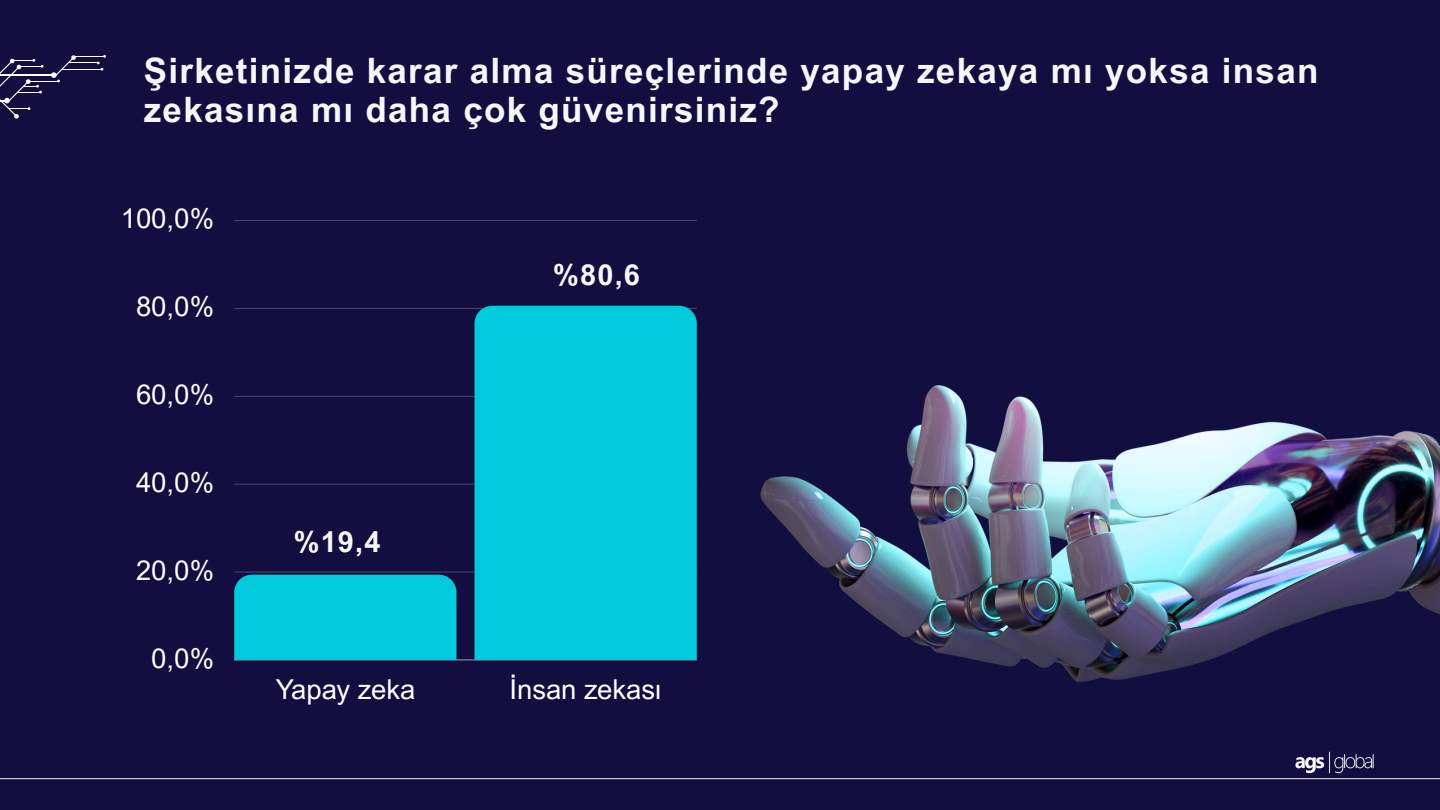
<style>
.page{position:relative;width:1440px;height:810px;background:#120e40}
.page>*{position:absolute;margin:0;border:0;box-sizing:border-box;transform-origin:0 0}
.t1{font:700 35px/38.2px "Arial MT Pro";letter-spacing:.035em;color:#f6f6f7}
.t2{font:700 29px "Arial MT Pro";color:#f6f6f7}
.t3{font:27.4px "Arial MT Pro";color:#fff}
</style>
<div class="page">
<hr style="left:0;top:778px;width:1440px;height:1px;background:#f2f3f3">
<img style="left:760px;top:386px;width:680px;height:366px">
<hr style="left:74px;top:56px;width:31px;height:1px;background:#fff">
<hr style="left:68px;top:63px;width:30px;height:1px;background:#fff">
<hr style="left:62px;top:69px;width:40px;height:1px;background:#fff">
<svg style="left:97px;top:55px;width:9px;height:16px"></svg>
<svg style="left:0;top:55px;width:76px;height:64px"></svg>
<hr style="left:234px;top:660px;width:463px;height:1px;background:#4b486e">
<hr style="left:234px;top:572px;width:463px;height:1px;background:#302d58">
<hr style="left:234px;top:484px;width:463px;height:1px;background:#38345e">
<hr style="left:234px;top:396px;width:463px;height:1px;background:#3f3c64">
<hr style="left:234px;top:308px;width:463px;height:1px;background:#46436a">
<hr style="left:234px;top:220px;width:463px;height:1px;background:#4c496f">
<div style="left:234px;top:575px;width:222px;height:85px;background:#00cadc"></div>
<div style="left:475px;top:306px;width:222px;height:354px;background:#00cadc"></div>
<img style="left:1295px;top:752px;width:79px;height:21px">
<h1 class="t1" style="left:144px;top:56px;width:1176px">Şirketinizde karar alma süreçlerinde yapay zekaya mı yoksa insan zekasına mı daha çok güvenirsiniz?</h1>
<p class="t3" style="left:121px;top:208px;width:94px">100,0%</p>
<p class="t3" style="left:136px;top:296px;width:79px">80,0%</p>
<p class="t3" style="left:136px;top:384px;width:79px">60,0%</p>
<p class="t3" style="left:136px;top:472px;width:79px">40,0%</p>
<p class="t3" style="left:136px;top:560px;width:79px">20,0%</p>
<p class="t3" style="left:151px;top:648px;width:64px">0,0%</p>
<p class="t2" style="left:294px;top:530px;width:88px">%19,4</p>
<p class="t2" style="left:553px;top:264px;width:88px">%80,6</p>
<p class="t3" style="left:276px;top:679px;width:141px">Yapay zeka</p>
<p class="t3" style="left:509px;top:679px;width:153px">İnsan zekası</p>
</div>
